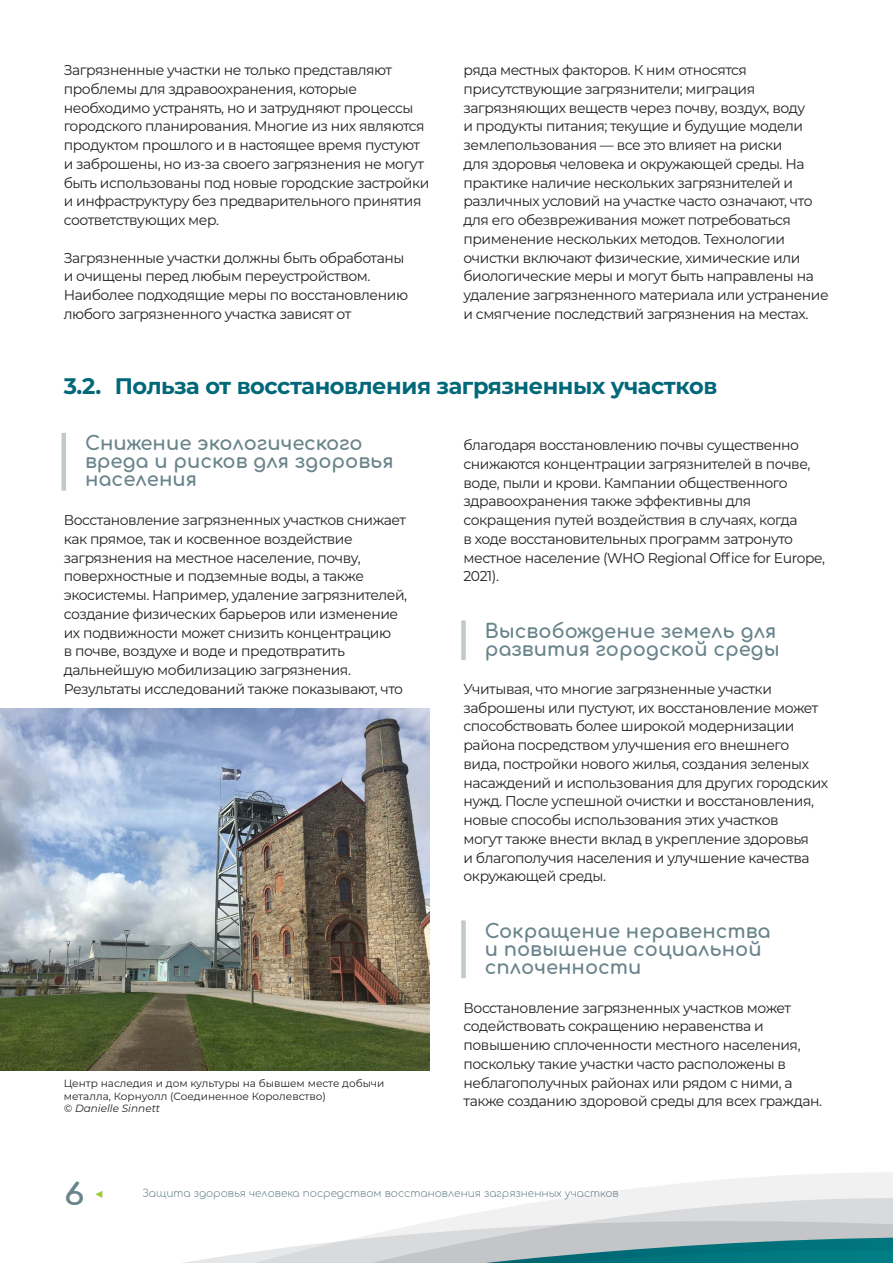
<style>
.page{position:relative;width:893px;height:1263px;background:#fff}
.page>*{position:absolute;margin:0;border:0;box-sizing:border-box;transform-origin:0 0}
.t1{font:700 30px "Comfortaa";color:#69848b;scale:1.2 1}
.t2{font:700 22.5px "Montserrat";letter-spacing:-.02em;color:#006879}
.Heading_3{font:700 19.5px/18px "Comfortaa";color:#69848b}
.RAW{font:14.25px/18.8px "Montserrat";letter-spacing:-.03em;color:#231f20}
.t3{font:10.5px/12.6px "Montserrat";color:#231f20}
.t4{font:300 10.5px "Comfortaa";color:#69848b}
.s1{font-style:italic}
</style>
<div class="page">
<svg style="left:102px;top:1173px;width:791px;height:90px"></svg>
<svg style="left:95px;top:1191px;width:7px;height:7px"></svg>
<hr style="left:62px;top:433px;width:4px;height:58px;background:#bfc9ce">
<div style="left:461px;top:620px;width:5px;height:40px;background:#bfc9ce"></div>
<div style="left:461px;top:920px;width:5px;height:58px;background:#bfc9ce"></div>
<img style="left:0;top:708px;width:429px;height:362px">
<p class="RAW" style="left:64px;top:60px;width:367px">Загрязненные участки не только представляют проблемы для здравоохранения, которые необходимо устранять, но и затрудняют процессы городского планирования. Многие из них являются продуктом прошлого и в настоящее время пустуют и заброшены, но из-за своего загрязнения не могут быть использованы под новые городские застройки и инфраструктуру без предварительного принятия соответствующих мер.</p>
<p class="RAW" style="left:64px;top:248px;width:346px">Загрязненные участки должны быть обработаны и очищены перед любым переустройством.<br>Наиболее подходящие меры по восстановлению любого загрязненного участка зависят от</p>
<p class="RAW" style="left:463px;top:60px;width:367px">ряда местных факторов. К ним относятся присутствующие загрязнители; миграция загрязняющих веществ через почву, воздух, воду<br>и продукты питания; текущие и будущие модели землепользования — все это влияет на риски<br>для здоровья человека и окружающей среды. На практике наличие нескольких загрязнителей и различных условий на участке часто означают, что для его обезвреживания может потребоваться применение нескольких методов. Технологии очистки включают физические, химические или биологические меры и могут быть направлены на удаление загрязненного материала или устранение и смягчение последствий загрязнения на местах.</p>
<p class="t2" style="left:64px;top:370px;width:655px">3.2. Польза от восстановления загрязненных участков</p>
<p class="Heading_3" style="left:85px;top:431px;width:310px">Снижение экологического вреда и рисков для здоровья населения</p>
<p class="RAW" style="left:64px;top:510px;width:345px">Восстановление загрязненных участков снижает как прямое, так и косвенное воздействие загрязнения на местное население, почву, поверхностные и подземные воды, а также экосистемы. Например, удаление загрязнителей, создание физических барьеров или изменение их подвижности может снизить концентрацию<br>в почве, воздухе и воде и предотвратить дальнейшую мобилизацию загрязнения.<br>Результаты исследований также показывают, что</p>
<p class="RAW" style="left:463px;top:435px;width:363px">благодаря восстановлению почвы существенно снижаются концентрации загрязнителей в почве, воде, пыли и крови. Кампании общественного здравоохранения также эффективны для сокращения путей воздействия в случаях, когда<br>в ходе восстановительных программ затронуто местное население (WHO Regional Office for Europe, 2021).</p>
<p class="Heading_3" style="left:485px;top:619px;width:297px">Высвобождение земель для развития городской среды</p>
<p class="RAW" style="left:463px;top:679px;width:366px">Учитывая, что многие загрязненные участки заброшены или пустуют, их восстановление может способствовать более широкой модернизации района посредством улучшения его внешнего вида, постройки нового жилья, создания зеленых насаждений и использования для других городских нужд. После успешной очистки и восстановления, новые способы использования этих участков<br>могут также внести вклад в укрепление здоровья<br>и благополучия населения и улучшение качества окружающей среды.</p>
<p class="Heading_3" style="left:485px;top:919px;width:288px">Сокращение неравенства и повышение социальной сплоченности</p>
<p class="RAW" style="left:463px;top:998px;width:360px">Восстановление загрязненных участков может содействовать сокращению неравенства и повышению сплоченности местного населения, поскольку такие участки часто расположены в неблагополучных районах или рядом с ними, а также созданию здоровой среды для всех граждан.</p>
<p class="t3" style="left:64px;top:1077px;width:322px">Центр наследия и дом культуры на бывшем месте добычи металла, Корнуолл (Соединенное Королевство)<br><span class="s1">© Danielle Sinnett</span></p>
<h1 class="t1" style="left:64px;top:1167px;width:19px">6</h1>
<p class="t4" style="left:142px;top:1184px;width:478px">Защита здоровья человека посредством восстановления загрязненных участков</p>
</div>
